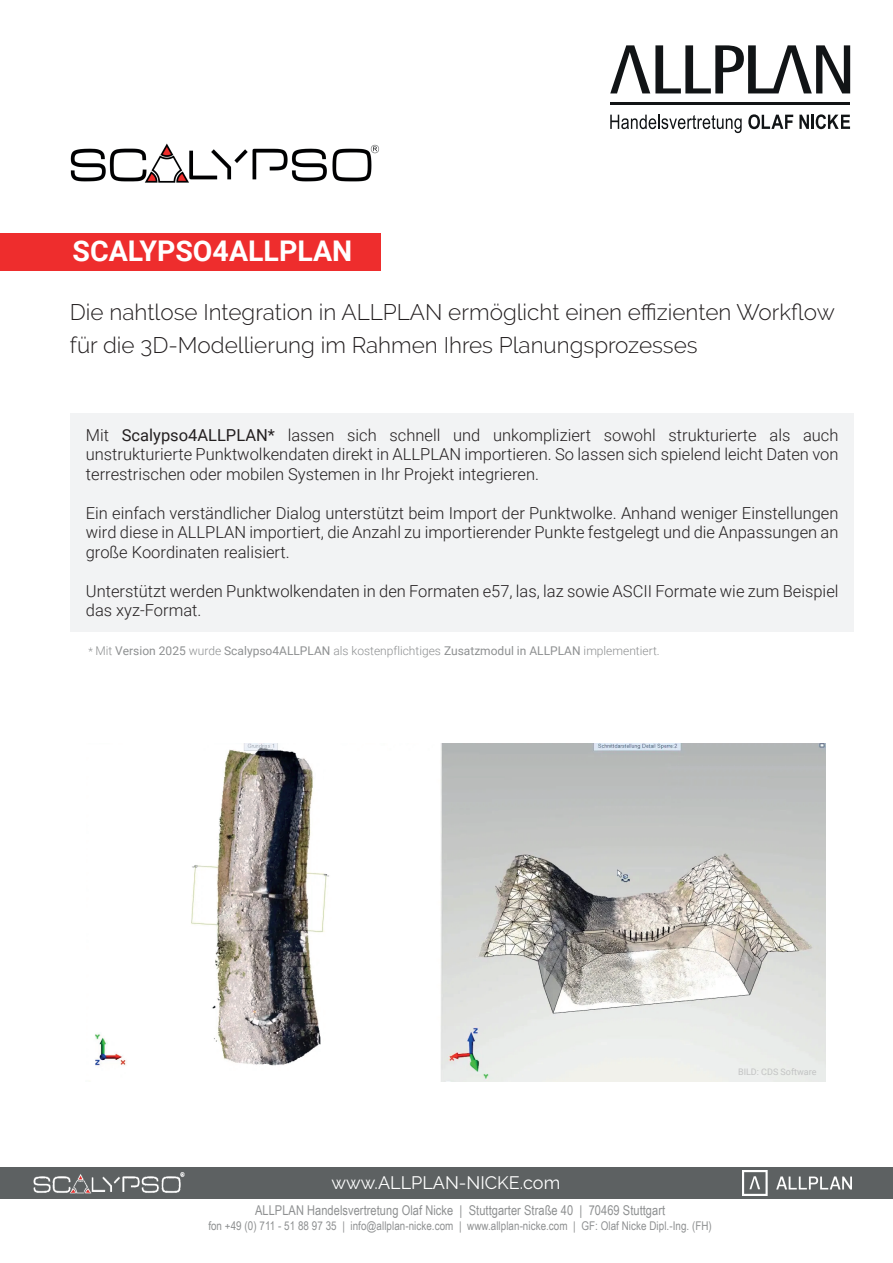
<style>
.page{position:relative;width:893px;height:1263px;background:#fff}
.page>*{position:absolute;margin:0;border:0;box-sizing:border-box;transform-origin:0 0}
.t1{font:700 28.5px "Roboto";color:#fff}
.t2{font:300 22.5px/33px "Raleway";color:#231f20}
.t3{font:18px "Raleway";color:#fff}
.t4{font:300 16.5px/19.5px "Roboto";color:#231f20;text-align:justify}
.t5{font:13.5px "Arial Narrow";letter-spacing:.005em;color:#8e9091}
.t6{font:12px "Arial Narrow";letter-spacing:.005em;color:#8e9091}
.t7{font:12px "Roboto";color:#8e9091}
.t8{font:9px "Roboto";color:#c2c3c3}
.s1{font-weight:400}
.s2{font-weight:300;font-size:10.5px}
.s3{font-weight:300}
</style>
<div class="page">
<div style="left:71px;top:414px;width:783px;height:218px;background:#f2f3f4"></div>
<svg style="left:610px;top:115px;width:132px;height:18px"></svg>
<svg style="left:748px;top:114px;width:45px;height:15px"></svg>
<svg style="left:799px;top:115px;width:10px;height:14px"></svg>
<hr style="left:811px;top:115px;width:3px;height:14px;background:#111416">
<svg style="left:816px;top:114px;width:34px;height:15px"></svg>
<svg style="left:610px;top:45px;width:240px;height:48px"></svg>
<hr style="left:610px;top:103px;width:240px;height:2px;background:#111416">
<div style="left:0;top:1167px;width:893px;height:31px;background:#5d6162"></div>
<img style="left:34px;top:1172px;width:151px;height:27px">
<img style="left:743px;top:1170px;width:108px;height:25px">
<img style="left:70px;top:143px;width:309px;height:40px">
<div style="left:0;top:233px;width:381px;height:37px;background:#ee2d2d"></div>
<img style="left:95px;top:743px;width:730px;height:339px">
<h1 class="t1" style="left:73px;top:231px;width:281px">SCALYPSO4ALLPLAN</h1>
<h2 class="t2" style="left:70px;top:295px;width:767px">Die nahtlose Integration in ALLPLAN ermöglicht einen effizienten Workflow für die 3D-Modellierung im Rahmen Ihres Planungsprozesses</h2>
<p class="t4" style="left:86px;top:425px;width:754px">Mit <span class="s1">Scalypso4ALLPLAN*</span> lassen sich schnell und unkompliziert sowohl strukturierte als auch unstrukturierte Punktwolkendaten direkt in ALLPLAN importieren. So lassen sich spielend leicht Daten von terrestrischen oder mobilen Systemen in Ihr Projekt integrieren.</p>
<p class="t4" style="left:86px;top:503px;width:754px">Ein einfach verständlicher Dialog unterstützt beim Import der Punktwolke. Anhand weniger Einstellungen wird diese in ALLPLAN importiert, die Anzahl zu importierender Punkte festgelegt und die Anpassungen an große Koordinaten realisiert.</p>
<p class="t4" style="left:86px;top:581px;width:754px">Unterstützt werden Punktwolkendaten in den Formaten e57, las, laz sowie ASCII Formate wie zum Beispiel das xyz-Format.</p>
<p class="t7" style="left:88px;top:643px;width:573px"><span class="s2">*</span> <span class="s3">Mit</span> Version 2025 <span class="s3">wurde</span> Scalypso4ALLPLAN <span class="s3">als kostenpflichtiges</span> Zusatzmodul in ALLPLAN <span class="s3">implementiert.</span></p>
<p class="t8" style="left:738px;top:1066px;width:80px">BILD: CDS Software</p>
<p class="t3" style="left:332px;top:1172px;width:230px">www.ALLPLAN-NICKE.com</p>
<p class="t5" style="left:255px;top:1201px;width:412px">ALLPLAN Handelsvertretung Olaf Nicke | Stuttgarter Straße 40 | 70469 Stuttgart</p>
<p class="t6" style="left:208px;top:1217px;width:505px">fon +49 (0) 711 - 51 88 97 35 | info@allplan-nicke.com | www.allplan-nicke.com | GF: Olaf Nicke Dipl.-Ing. (FH)</p>
</div>
